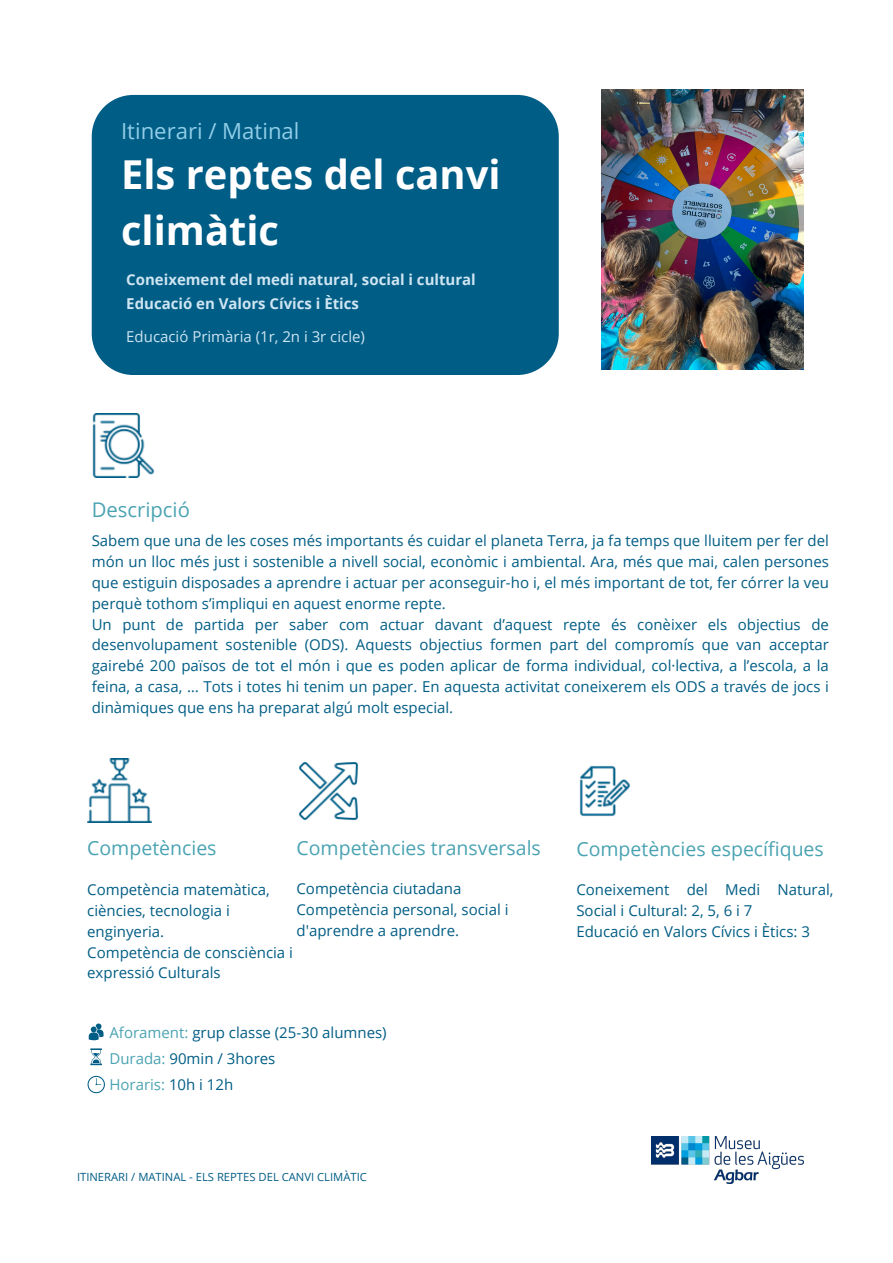
<style>
.page{position:relative;width:893px;height:1263px;background:#fff}
.page>*{position:absolute;margin:0;border:0;box-sizing:border-box;transform-origin:0 0}
.t1{font:700 39.9px/55.7px "Open Sans";color:#fff}
.t2{font:22.12px "Open Sans";color:#91cde7}
.t3{font:20.25px "Open Sans";color:#4aa3b2}
.t4{font:19.5px "Open Sans";color:#4aa3b2}
.t5{font:15px/20.9px "Open Sans";color:#005d85}
.t6{font:700 15px "Open Sans";color:#cfe5f2}
.t7{font:15px "Open Sans";color:#cfe5f2}
.t8{font:15px "Open Sans";color:#4aa3b2}
.t9{font:11.25px "Open Sans";color:#005d86}
.s1{color:#4aa3b2}
.s2{color:#005d85}
</style>
<div class="page">
<div style="left:92px;top:95px;width:467px;height:280px;background:#005d86;border-radius:42px"></div>
<img style="left:601px;top:89px;width:203px;height:280px">
<img style="left:92px;top:414px;width:63px;height:64px">
<img style="left:652px;top:1137px;width:152px;height:46px">
<img style="left:87px;top:758px;width:65px;height:65px">
<img style="left:299px;top:762px;width:59px;height:58px">
<img style="left:579px;top:765px;width:51px;height:52px">
<svg style="left:89px;top:1023px;width:14px;height:17px"></svg>
<svg style="left:90px;top:1048px;width:12px;height:17px"></svg>
<svg style="left:88px;top:1076px;width:17px;height:17px"></svg>
<h4 class="t2" style="left:121px;top:115px;width:180px">Itinerari / Matinal</h4>
<h4 class="t1" style="left:121px;top:146px;width:381px">Els reptes del canvi climàtic</h4>
<h5 class="t6" style="left:126px;top:269px;width:351px">Coneixement del medi natural, social i cultural</h5>
<p class="t6" style="left:126px;top:293px;width:234px">Educació en Valors Cívics i Ètics</p>
<p class="t7" style="left:126px;top:326px;width:240px">Educació Primària (1r, 2n i 3r cicle)</p>
<p class="t3" style="left:92px;top:495px;width:100px">Descripció</p>
<h2 class="t5" style="left:92px;top:530px;width:739px">Sabem que una de les coses més importants és cuidar el planeta Terra, ja fa temps que lluitem per fer del món un lloc més just i sostenible a nivell social, econòmic i ambiental. Ara, més que mai, calen persones que estiguin disposades a aprendre i actuar per aconseguir-ho i, el més important de tot, fer córrer la veu perquè tothom s’impliqui en aquest enorme repte.<br>Un punt de partida per saber com actuar davant d’aquest repte és conèixer els objectius de desenvolupament sostenible (ODS). Aquests objectius formen part del compromís que van acceptar gairebé 200 països de tot el món i que es poden aplicar de forma individual, col·lectiva, a l’escola, a la feina, a casa, … Tots i totes hi tenim un paper. En aquesta activitat coneixerem els ODS a través de jocs i dinàmiques que ens ha preparat algú molt especial.</h2>
<p class="t4" style="left:87px;top:834px;width:131px">Competències</p>
<p class="t4" style="left:296px;top:834px;width:246px">Competències transversals</p>
<h3 class="t5" style="left:87px;top:879px;width:207px">Competència matemàtica, ciències, tecnologia i enginyeria.<br>Competència de consciència i expressió Culturals</h3>
<h3 class="t5" style="left:296px;top:878px;width:213px">Competència ciutadana<br>Competència personal, social i d'aprendre a aprendre.</h3>
<p class="t5" style="left:109px;top:1022px;width:279px"><span class="s1">Aforament:</span> grup classe (25-30 alumnes)</p>
<h5 class="t5" style="left:109px;top:1048px;width:167px"><span class="s1">Durada:</span> 90min / 3hores</h5>
<h5 class="t8" style="left:109px;top:1074px;width:125px">Horaris: <span class="s2">10h i 12h</span></h5>
<h5 class="t9" style="left:77px;top:1169px;width:291px">ITINERARI / MATINAL - ELS REPTES DEL CANVI CLIMÀTIC</h5>
<h5 class="t4" style="left:576px;top:835px;width:249px">Competències específiques</h5>
<h5 class="t5" style="left:576px;top:879px;width:258px">Coneixement del Medi Natural,<br>Social i Cultural: 2, 5, 6 i 7<br>Educació en Valors Cívics i Ètics: 3</h5>
</div>
